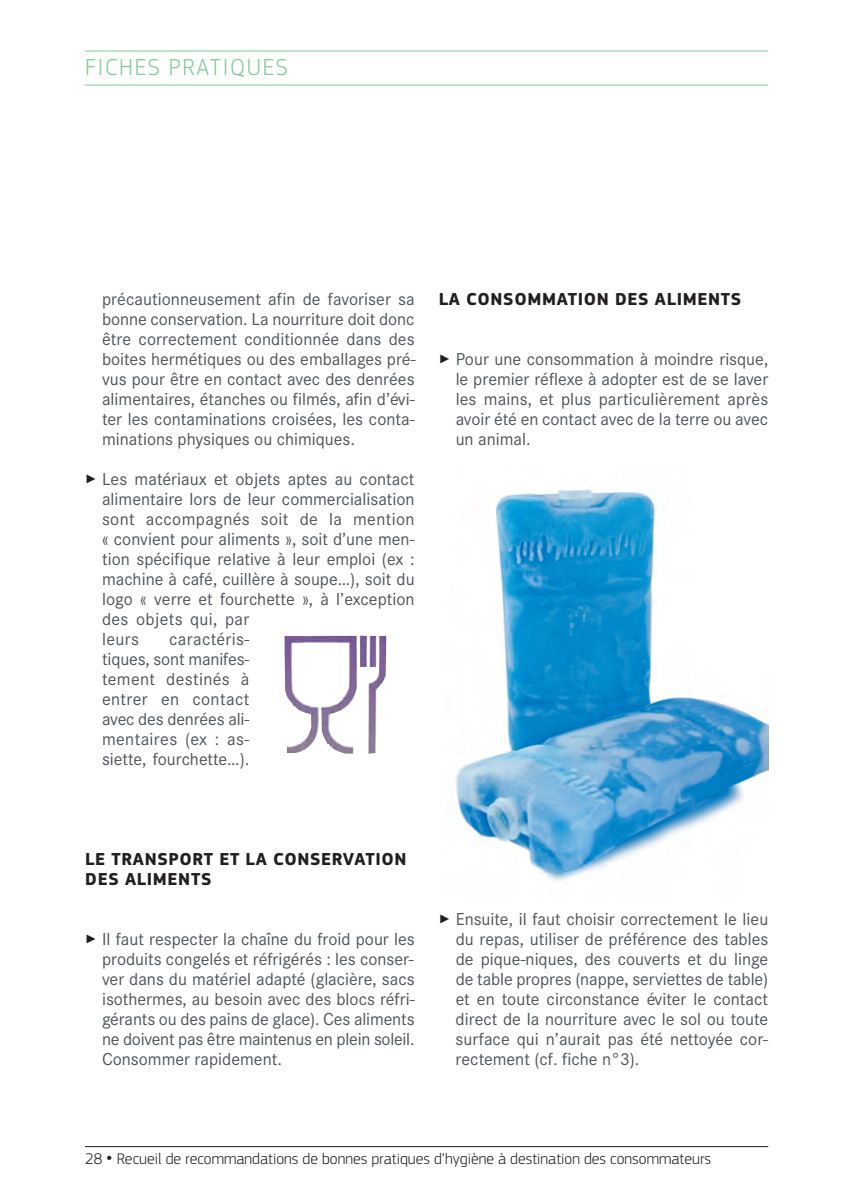
<style>
.page{position:relative;width:842px;height:1191px;background:#fff}
.page>*{position:absolute;margin:0;border:0;box-sizing:border-box;transform-origin:0 0}
.t1{font:300 24px "PF Square Sans Pro";letter-spacing:.07em;color:#80ca9c}
.t2{font:18px/20px "Corporate S";color:#4d545a;text-align:justify}
.t3{font:700 18px/20px "PF Square Sans Pro";letter-spacing:.035em;color:#231f20}
.t4{font:300 16px "PF Square Sans Pro";color:#231f20}
.s1{color:#231f20}
.s2{font-size:24px}
</style>
<div class="page">
<hr style="left:85px;top:1146px;width:683px;height:1px;background:#231f20">
<hr style="left:85px;top:51px;width:683px;height:1px;background:#80ca9c">
<hr style="left:85px;top:85px;width:683px;height:1px;background:#80ca9c">
<img style="left:285px;top:635px;width:101px;height:118px">
<img style="left:456px;top:489px;width:312px;height:392px">
<h1 class="t1" style="left:85px;top:59px;width:204px">fiches pRatiques</h1>
<p class="t2" style="left:102px;top:289px;width:315px">précautionneusement afin de favoriser sa bonne conservation. La nourriture doit donc être correctement conditionnée dans des boites hermétiques ou des emballages pré&shy;vus pour être en contact avec des denrées alimentaires, étanches ou filmés, afin d’évi&shy;ter les contaminations croisées, les conta&shy;minations physiques ou chimiques.</p>
<p class="t2" style="left:102px;top:469px;width:314px;text-align:left;text-indent:-17px"><span class="s1">✓</span> Les matériaux et objets aptes au contact alimentaire lors de leur commercialisation sont accompagnés soit de la mention « convient pour aliments », soit d’une men&shy;tion spécifique relative à leur emploi (ex : machine à café, cuillère à soupe…), soit du logo « verre et fourchette », à l’exception des objets qui, par<br>leurs</p>
<p class="t2" style="left:102px;top:629px;width:149px;text-indent:67px">caractéris&shy;tiques, sont manifes&shy;tement destinés à entrer en contact avec des denrées ali&shy;mentaires (ex : as&shy;siette, fourchette…).</p>
<p class="t3" style="left:439px;top:291px;width:304px">LA CONSOMMATION DES ALIMENTS</p>
<p class="t2" style="left:456px;top:349px;width:314px;text-indent:-17px"><span class="s1">✓</span> Pour une consommation à moindre risque, le premier réflexe à adopter est de se laver les mains, et plus particulièrement après avoir été en contact avec de la terre ou avec un animal.</p>
<p class="t3" style="left:85px;top:851px;width:323px">LE TRANSPORT ET LA CONSERvATION<br>DES ALIMENTS</p>
<p class="t2" style="left:102px;top:929px;width:314px;text-indent:-17px"><span class="s1">✓</span> Il faut respecter la chaîne du froid pour les produits congelés et réfrigérés : les conser&shy;ver dans du matériel adapté (glacière, sacs isothermes, au besoin avec des blocs réfri&shy;gérants ou des pains de glace). Ces aliments ne doivent pas être maintenus en plein soleil.<br>Consommer rapidement.</p>
<p class="t2" style="left:456px;top:909px;width:314px;text-indent:-17px"><span class="s1">✓</span> Ensuite, il faut choisir correctement le lieu du repas, utiliser de préférence des tables de pique-niques, des couverts et du linge de table propres (nappe, serviettes de table) et en toute circonstance éviter le contact direct de la nourriture avec le sol ou toute surface qui n’aurait pas été nettoyée cor&shy;rectement (cf. fiche n°3).</p>
<p class="t4" style="left:85px;top:1153px;width:628px">28 <span class="s2">•</span> Recueil de recommandations de bonnes pratiques d’hygiène à destination des consommateurs</p>
</div>
